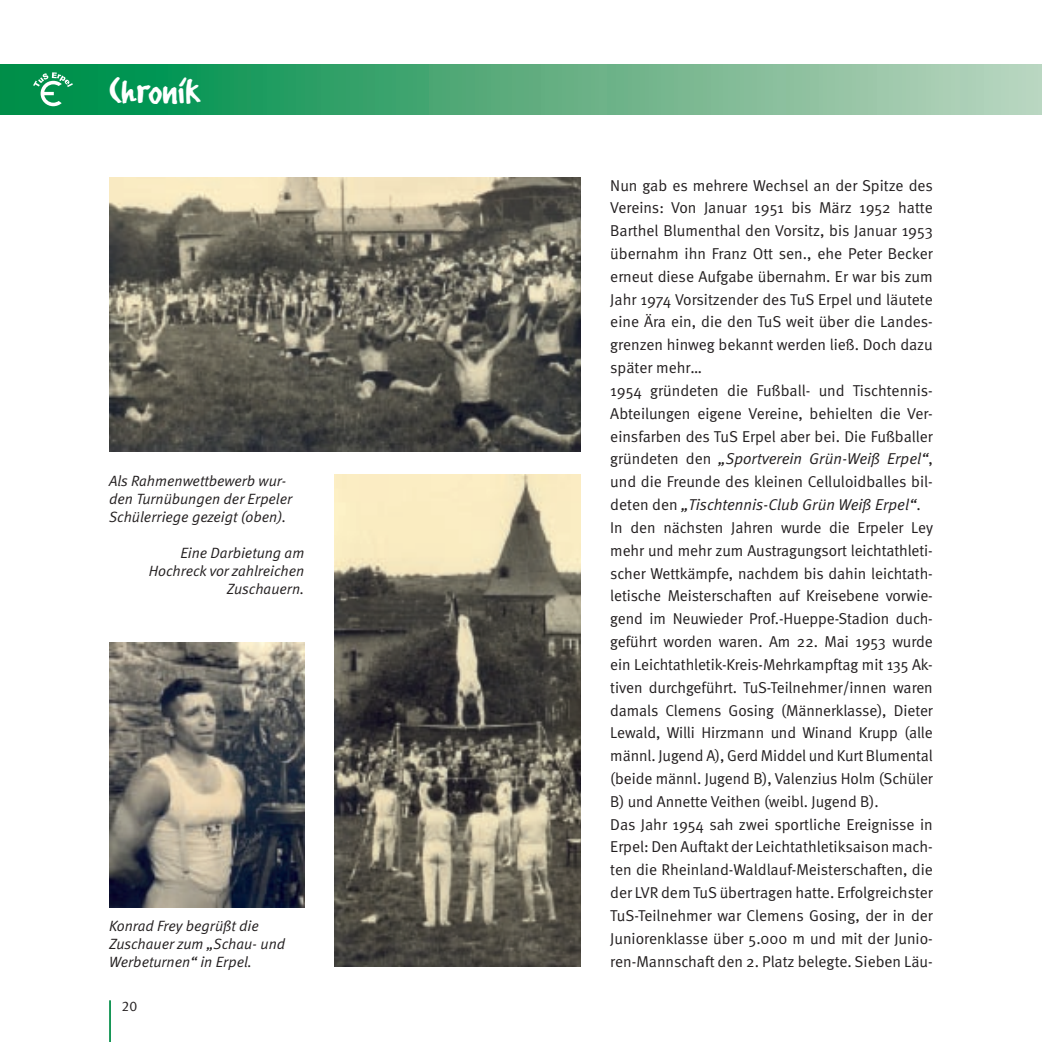
<style>
.page{position:relative;width:1042px;height:1042px;background:#fff}
.page>*{position:absolute;margin:0;border:0;box-sizing:border-box;transform-origin:0 0}
.t1{font:42px "FF Erikrighthand";color:#fff}
._01-Body{font:15.75px/22.8px "Meta Normal";letter-spacing:-.005em;color:#231f20;text-align:justify}
._03-BU{font:italic 14.88px/17.8px "Meta Normal";color:#231f20}
.t2{font:14px "Meta Normal LF";color:#231f20}
.s1{font-family:"Meta Normal LF";font-style:italic}
</style>
<div class="page">
<hr style="left:109px;top:1000px;width:2px;height:42px;background:#008d47">
<div style="left:0;top:64px;width:1042px;height:50px;background:linear-gradient(to right,#008a41,#bfd3bd)"></div>
<svg style="left:33px;top:72px;width:40px;height:34px"></svg>
<img style="left:109px;top:643px;width:195px;height:264px">
<img style="left:109px;top:177px;width:471px;height:274px">
<img style="left:335px;top:475px;width:245px;height:491px">
<h1 class="t1" style="left:109px;top:65px;width:92px">Chronik</h1>
<p class="_03-BU" style="left:109px;top:472px;width:185px">Als Rahmenwettbewerb wur&shy;den Turnübungen der Erpeler<br>Schülerriege gezeigt (oben).</p>
<p class="_03-BU" style="left:149px;top:543px;width:157px;text-align:right">Eine Darbietung am<br>Hochreck vor zahlreichen<br>Zuschauern.</p>
<p class="_03-BU" style="left:109px;top:916px;width:177px">Konrad Frey begrüßt die<br>Zuschauer zum „Schau- und<br>Werbeturnen“ in Erpel.</p>
<p class="t2" style="left:121px;top:998px;width:17px">20</p>
<p class="_01-Body" style="left:610px;top:173px;width:324px">Nun gab es mehrere Wechsel an der Spitze des Vereins: Von Januar 1951 bis März 1952 hatte Barthel Blumenthal den Vorsitz, bis Januar 1953 übernahm ihn Franz Ott sen., ehe Peter Becker erneut diese Aufgabe übernahm. Er war bis zum Jahr 1974 Vorsitzender des TuS Erpel und läutete eine Ära ein, die den TuS weit über die Landes&shy;grenzen hinweg bekannt werden ließ. Doch dazu später mehr…</p>
<p class="_01-Body" style="left:610px;top:379px;width:324px">1954 gründeten die Fußball- und Tischtennis-Abteilungen eigene Vereine, behielten die Ver&shy;einsfarben des TuS Erpel aber bei. Die Fußballer gründeten den <span class="s1">„Sportverein Grün-Weiß Erpel“</span>, und die Freunde des kleinen Celluloidballes bil&shy;deten den <span class="s1">„Tischtennis-Club Grün Weiß Erpel“</span>.</p>
<p class="_01-Body" style="left:610px;top:516px;width:324px">In den nächsten Jahren wurde die Erpeler Ley mehr und mehr zum Austragungsort leichtathleti&shy;scher Wettkämpfe, nachdem bis dahin leichtath&shy;letische Meisterschaften auf Kreisebene vorwie&shy;gend im Neuwieder Prof.-Hueppe-Stadion duch&shy;geführt worden waren. Am 22. Mai 1953 wurde ein Leichtathletik-Kreis-Mehrkampftag mit 135 Ak&shy;tiven durchgeführt. TuS-Teilnehmer/innen waren damals Clemens Gosing (Männerklasse), Dieter Lewald, Willi Hirzmann und Winand Krupp (alle männl. Jugend A), Gerd Middel und Kurt Blumental (beide männl. Jugend B), Valenzius Holm (Schüler B) und Annette Veithen (weibl. Jugend B).</p>
<p class="_01-Body" style="left:610px;top:812px;width:324px">Das Jahr 1954 sah zwei sportliche Ereignisse in Erpel: Den Auftakt der Leichtathletiksaison mach&shy;ten die Rheinland-Waldlauf-Meisterschaften, die der LVR dem TuS übertragen hatte. Erfolgreichster TuS-Teilnehmer war Clemens Gosing, der in der Juniorenklasse über 5.000 m und mit der Junio&shy;ren-Mannschaft den 2. Platz belegte. Sieben Läu-</p>
</div>
